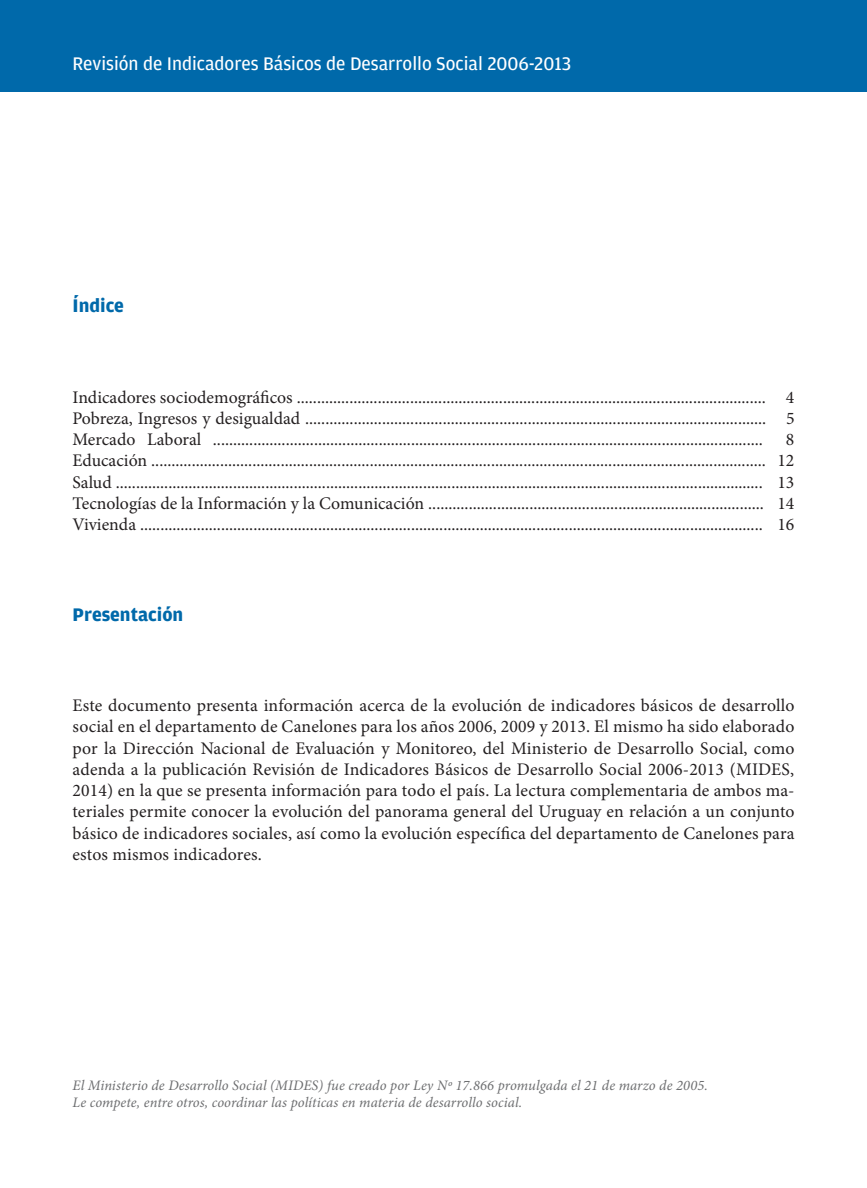
<style>
.page{position:relative;width:867px;height:1188px;background:#fff}
.page>*{position:absolute;margin:0;border:0;box-sizing:border-box;transform-origin:0 0}
.t1{font:19.35px "Amplitude";color:#fff}
.t2{font:700 19.35px "Amplitude";color:#0069aa}
.t3{font:17.7px/21.3px "Minion Pro";color:#231f20;text-align:justify}
.t4{font:italic 14.55px/17.4px "Minion Pro";letter-spacing:.005em;color:#6d6e70}
</style>
<div class="page">
<div style="left:0;top:0;width:867px;height:91px;background:#0069aa"></div>
<p class="t1" style="left:73px;top:56px;width:500px">Revisión de Indicadores Básicos de Desarrollo Social 2006-2013</p>
<p class="t2" style="left:73px;top:299px;width:53px">Índice</p>
<p class="t3" style="left:73px;top:388px;width:723px">Indicadores sociodemográficos .................................................................................................................... 4<br>Pobreza, Ingresos y desigualdad .................................................................................................................. 5<br>Mercado Laboral ........................................................................................................................................</p>
<p class="t3" style="left:73px;top:430px;width:723px;text-indent:713px">8<br>Educación ........................................................................................................................................................ 12<br>Salud ................................................................................................................................................................ 13<br>Tecnologías de la Información y la Comunicación ................................................................................... 14<br>Vivienda .......................................................................................................................................................... 16</p>
<p class="t2" style="left:73px;top:607px;width:112px">Presentación</p>
<p class="t3" style="left:73px;top:696px;width:724px">Este documento presenta información acerca de la evolución de indicadores básicos de desarrollo social en el departamento de Canelones para los años 2006, 2009 y 2013. El mismo ha sido elaborado por la Dirección Nacional de Evaluación y Monitoreo, del Ministerio de Desarrollo Social, como adenda a la publicación Revisión de Indicadores Básicos de Desarrollo Social 2006-2013 (MIDES, 2014) en la que se presenta información para todo el país. La lectura complementaria de ambos ma&shy;teriales permite conocer la evolución del panorama general del Uruguay en relación a un conjunto básico de indicadores sociales, así como la evolución específica del departamento de Canelones para estos mismos indicadores.</p>
<p class="t4" style="left:73px;top:1078px;width:637px">El Ministerio de Desarrollo Social (MIDES) fue creado por Ley Nº 17.866 promulgada el 21 de marzo de 2005.<br>Le compete, entre otros, coordinar las políticas en materia de desarrollo social.</p>
</div>
